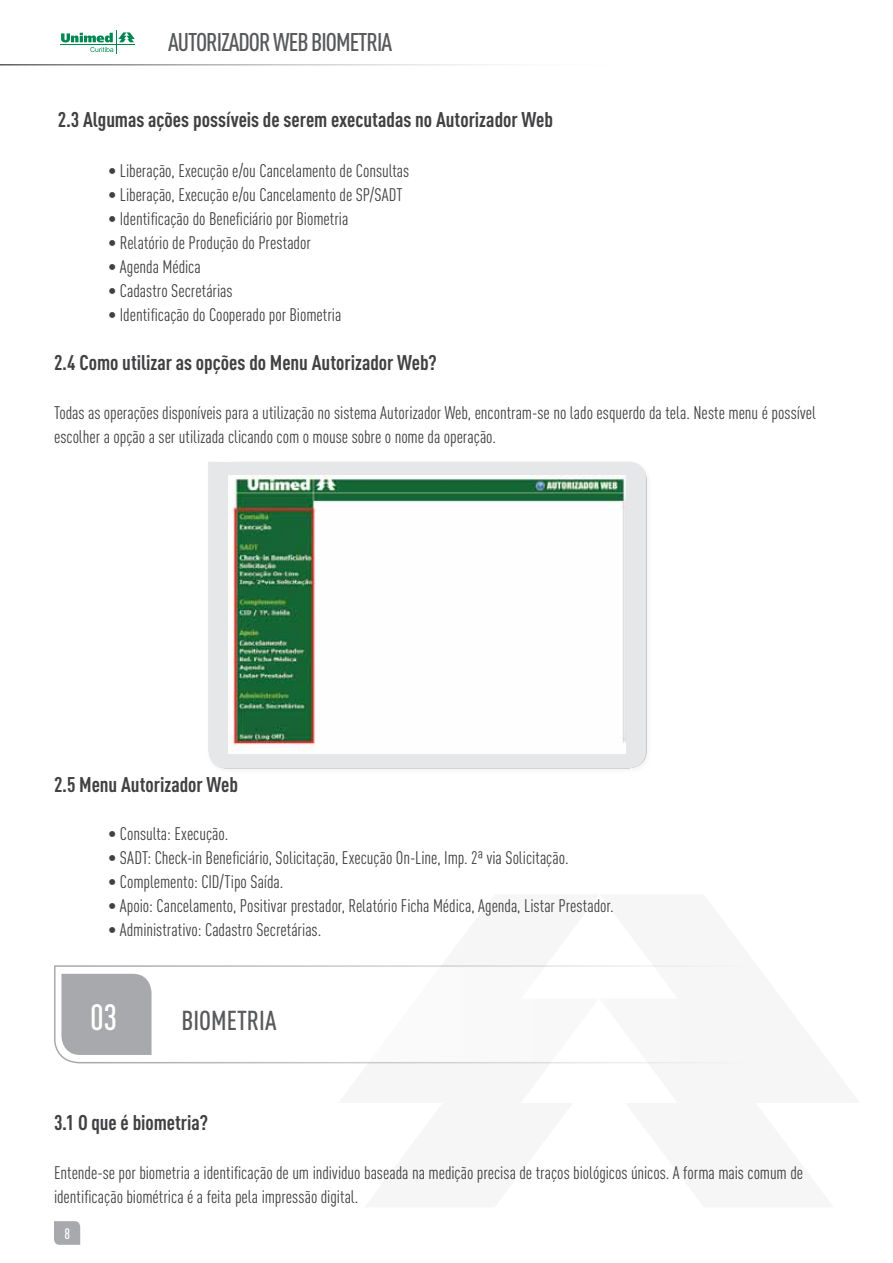
<style>
.page{position:relative;width:893px;height:1263px;background:#fff}
.page>*{position:absolute;margin:0;border:0;box-sizing:border-box;transform-origin:0 0}
.t1{font:500 36px "DIN Cond";color:#fff}
.t2{font:500 27px "DIN Cond";color:#58595b}
.t3{font:500 25.2px "DIN Cond";letter-spacing:-.04em;color:#58595b}
.t4{font:700 21px "DIN Cond";color:#414042}
.t5{font:18px/24px "DIN Cond";letter-spacing:-.005em;color:#414042}
.t6{font:500 15px "DIN Cond";color:#fff}
</style>
<div class="page">
<hr style="left:60px;top:45px;width:75px;height:1px;background:#008752">
<svg style="left:61px;top:31px;width:74px;height:23px"></svg>
<div style="left:205px;top:459px;width:448px;height:316px;background:#000;opacity:.05"></div>
<div style="left:207px;top:460px;width:440px;height:300px;background:#fff;opacity:.75"></div>
<div style="left:207px;top:467px;width:440px;height:301px;background:#e6e7e8"></div>
<img style="left:229px;top:476px;width:396px;height:278px">
<svg style="left:54px;top:965px;width:691px;height:99px"></svg>
<div style="left:61px;top:974px;width:91px;height:81px;background:#a7a9ac"></div>
<svg style="left:54px;top:1221px;width:26px;height:24px"></svg>
<h3 class="t3" style="left:168px;top:27px;width:226px">AUTORIZADOR WEB BIOMETRIA</h3>
<p class="t4" style="left:58px;top:106px;width:497px">2.3 Algumas ações possíveis de serem executadas no Autorizador Web</p>
<p class="t5" style="left:108px;top:158px;width:303px">• Liberação, Execução e/ou Cancelamento de Consultas</p>
<p class="t5" style="left:108px;top:182px;width:296px">• Liberação, Execução e/ou Cancelamento de SP/SADT</p>
<p class="t5" style="left:108px;top:206px;width:242px">• Identificação do Beneficiário por Biometria</p>
<p class="t5" style="left:108px;top:230px;width:204px">• Relatório de Produção do Prestador</p>
<p class="t5" style="left:108px;top:254px;width:94px">• Agenda Médica</p>
<p class="t5" style="left:108px;top:278px;width:126px">• Cadastro Secretárias</p>
<p class="t5" style="left:108px;top:302px;width:235px">• Identificação do Cooperado por Biometria</p>
<p class="t4" style="left:54px;top:350px;width:384px">2.4 Como utilizar as opções do Menu Autorizador Web?</p>
<p class="t5" style="left:54px;top:401px;width:763px">Todas as operações disponíveis para a utilização no sistema Autorizador Web, encontram-se no lado esquerdo da tela. Neste menu é possível escolher a opção a ser utilizada clicando com o mouse sobre o nome da operação.</p>
<p class="t4" style="left:54px;top:772px;width:186px">2.5 Menu Autorizador Web</p>
<p class="t5" style="left:108px;top:821px;width:122px">• Consulta: Execução.</p>
<p class="t5" style="left:108px;top:845px;width:462px">• SADT: Check-in Beneficiário, Solicitação, Execução On-Line, Imp. 2ª via Solicitação.</p>
<p class="t5" style="left:108px;top:869px;width:177px">• Complemento: CID/Tipo Saída.</p>
<p class="t5" style="left:108px;top:893px;width:507px">• Apoio: Cancelamento, Positivar prestador, Relatório Ficha Médica, Agenda, Listar Prestador.</p>
<p class="t5" style="left:108px;top:917px;width:215px">• Administrativo: Cadastro Secretárias.</p>
<h1 class="t1" style="left:90px;top:996px;width:29px">03</h1>
<h2 class="t2" style="left:181px;top:1004px;width:12px">BIOMETRIA</h2>
<p class="t4" style="left:54px;top:1110px;width:155px">3.1 O que é biometria?</p>
<p class="t5" style="left:54px;top:1161px;width:751px">Entende-se por biometria a identificação de um individuo baseada na medição precisa de traços biológicos únicos. A forma mais comum de identificação biométrica é a feita pela impressão digital.</p>
<p class="t6" style="left:65px;top:1224px;width:7px">8</p>
</div>
